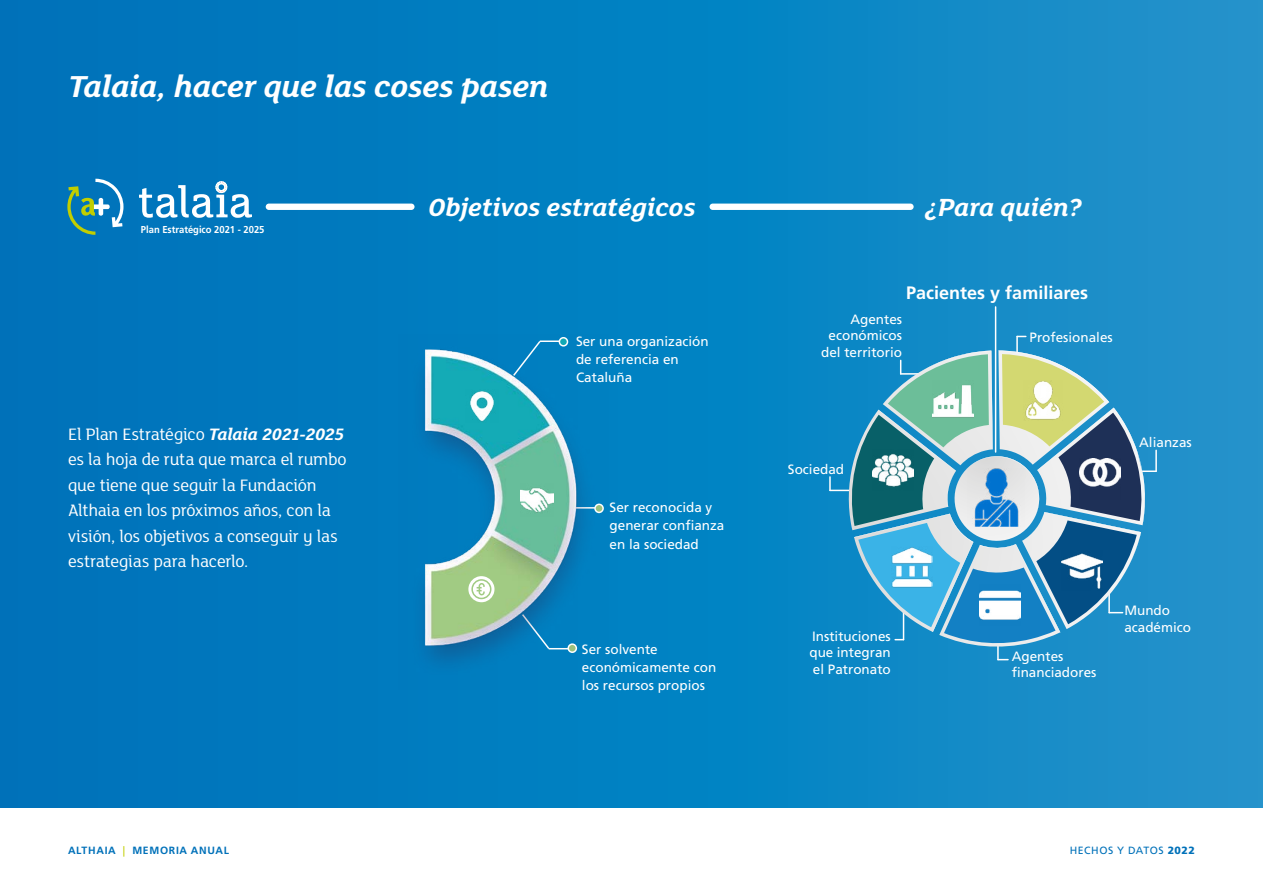
<style>
.page{position:relative;width:1263px;height:893px;background:#fff}
.page>*{position:absolute;margin:0;border:0;box-sizing:border-box;transform-origin:0 0}
.t1{font:italic 700 33px "FS Lola";letter-spacing:-.01em;color:#fff}
.t2{font:italic 700 27px "FS Lola";color:#fff}
.t3{font:18px/25.5px "FS Lola";letter-spacing:-.015em;color:#fff}
.t4{font:700 18px "Frutiger LT Std";color:#fff}
.t5{font:13.5px/18px "Frutiger LT Std";color:#fff}
.t6{font:700 10.5px "Frutiger LT Std";letter-spacing:.065em;color:#0071b9}
.t7{font:10.5px "Frutiger LT Std";letter-spacing:.06em;color:#0071b9}
.t8{font:700 10.05px "Frutiger LT Std";color:#fff;scale:.94 1}
.s1{font-weight:700;font-style:italic}
.s2{font-weight:400;color:#c1ce00}
.s3{font-weight:900}
</style>
<div class="page">
<div style="left:0;top:0;width:1263px;height:808px;background:linear-gradient(to right,#0071b9,#1b93cb)"></div>
<div style="left:709px;top:204px;width:205px;height:6px;background:#fff;border-radius:3px"></div>
<div style="left:266px;top:204px;width:148px;height:6px;background:#fff;border-radius:3px"></div>
<svg style="left:67px;top:179px;width:56px;height:56px;background:#378faa"></svg>
<svg style="left:139px;top:182px;width:113px;height:36px"></svg>
<hr style="left:1155px;top:450px;width:2px;height:21px;background:#fff">
<hr style="left:997px;top:640px;width:2px;height:20px;background:#fff">
<svg style="left:829px;top:336px;width:327px;height:314px;background:#4d9cbc"></svg>
<img style="left:966px;top:468px;width:60px;height:59px">
<img style="left:1022px;top:380px;width:41px;height:41px">
<img style="left:979px;top:585px;width:41px;height:41px">
<img style="left:892px;top:546px;width:41px;height:41px">
<img style="left:872px;top:450px;width:41px;height:41px">
<img style="left:932px;top:380px;width:42px;height:41px">
<img style="left:1079px;top:458px;width:41px;height:41px">
<img style="left:1061px;top:550px;width:41px;height:40px">
<img style="left:399px;top:335px;width:210px;height:354px">
<img style="left:466px;top:389px;width:33px;height:33px">
<img style="left:520px;top:483px;width:33px;height:33px">
<hr style="left:995px;top:307px;width:1px;height:145px;background:#fff">
<svg style="left:468px;top:576px;width:26px;height:26px"></svg>
<p class="t1" style="left:68px;top:64px;width:482px">Talaia, hacer que las coses pasen</p>
<p class="t8" style="left:141px;top:224px;width:133px">Plan Estratégico 2021 - 2025</p>
<p class="t3" style="left:68px;top:420px;width:280px">El Plan Estratégico <span class="s1">Talaia 2021-2025 </span>es la hoja de ruta que marca el rumbo que tiene que seguir la Fundación Althaia en los próximos años, con la visión, los objetivos a conseguir y las estrategias para hacerlo.</p>
<p class="t2" style="left:429px;top:188px;width:268px">Objetivos estratégicos</p>
<p class="t2" style="left:925px;top:188px;width:158px">¿Para quién?</p>
<p class="t5" style="left:576px;top:332px;width:134px">Ser una organización de referencia en<br>Cataluña</p>
<p class="t5" style="left:610px;top:499px;width:116px">Ser reconocida y generar confianza en la sociedad</p>
<p class="t5" style="left:582px;top:640px;width:136px">Ser solvente económicamente con los recursos propios</p>
<p class="t4" style="left:906px;top:283px;width:183px">Pacientes y familiares</p>
<p class="t5" style="left:1029px;top:328px;width:85px">Profesionales</p>
<p class="t5" style="left:821px;top:311px;width:83px;line-height:16.5px;text-align:right">Agentes económicos del territorio</p>
<p class="t5" style="left:788px;top:461px;width:58px">Sociedad</p>
<p class="t5" style="left:1139px;top:434px;width:54px">Alianzas</p>
<p class="t5" style="left:809px;top:628px;width:83px;line-height:16.5px;text-align:justify">Instituciones que integran el Patronato</p>
<p class="t5" style="left:1012px;top:647px;width:53px">Agentes</p>
<p class="t5" style="left:1012px;top:664px;width:86px">financiadores</p>
<p class="t5" style="left:1124px;top:601px;width:47px">Mundo</p>
<p class="t5" style="left:1124px;top:618px;width:68px">académico</p>
<p class="t6" style="left:68px;top:844px;width:162px">ALTHAIA <span class="s2">|</span> MEMORIA ANUAL</p>
<p class="t7" style="left:1070px;top:844px;width:127px">HECHOS Y DATOS <span class="s3">2022</span></p>
</div>
